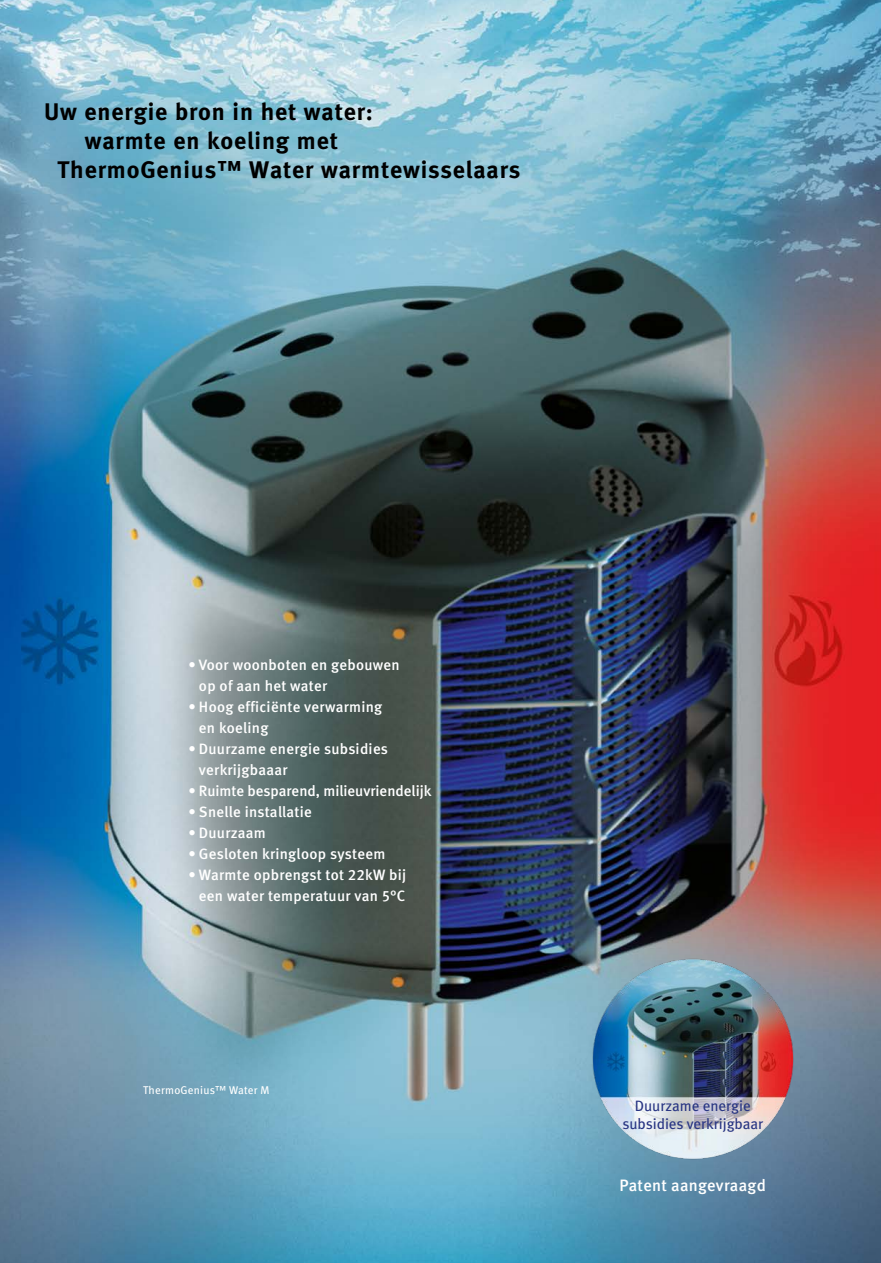
<style>
.page{position:relative;width:881px;height:1263px;background:#fff}
.page>*{position:absolute;margin:0;border:0;box-sizing:border-box;transform-origin:0 0}
.t1{font:24px "Meta Bold LF";letter-spacing:.035em;color:#000}
.t2{font:16.5px "Meta Medium LF";letter-spacing:.02em;color:#fff}
.t3{font:15px/21px "Meta Medium LF";letter-spacing:.02em;color:#fff}
.t4{font:15px/18px "Meta Book LF";color:#283583;text-align:center}
.t5{font:15px "Meta Medium LF";color:#fff}
.t6{font:11.25px "Meta Book LF";letter-spacing:.02em;color:#fff}
</style>
<div class="page">
<img style="left:0;top:0;width:880px;height:1263px">
<img style="left:590px;top:957px;width:205px;height:206px">
<h1 class="t1" style="left:44px;top:97px;width:330px">Uw energie bron in het water:</h1>
<h1 class="t1" style="left:85px;top:126px;width:254px">warmte en koeling met</h1>
<h1 class="t1" style="left:58px;top:155px;width:464px">ThermoGenius™ Water warmtewisselaars</h1>
<p class="t3" style="left:199px;top:654px;width:202px;text-indent:-11px">• Voor woonboten en gebouwen op of aan het water</p>
<p class="t3" style="left:199px;top:696px;width:185px;text-indent:-11px">• Hoog efficiënte verwarming en koeling</p>
<p class="t3" style="left:199px;top:738px;width:190px;text-indent:-11px">• Duurzame energie subsidies verkrijgbaaar</p>
<p class="t5" style="left:188px;top:782px;width:244px">• Ruimte besparend, milieuvriendelijk</p>
<p class="t3" style="left:188px;top:801px;width:125px">• Snelle installatie</p>
<p class="t3" style="left:188px;top:822px;width:79px">• Duurzaam</p>
<p class="t3" style="left:188px;top:843px;width:198px">• Gesloten kringloop systeem</p>
<p class="t3" style="left:188px;top:864px;width:219px;text-align:right">• Warmte opbrengst tot 22kW bij een water temperatuur van 5°C</p>
<p class="t6" style="left:143px;top:1084px;width:128px">ThermoGenius™ Water M</p>
<p class="t4" style="left:622px;top:1096px;width:142px">Duurzame energie subsidies verkrijgbaar</p>
<p class="t2" style="left:619px;top:1175px;width:148px">Patent aangevraagd</p>
</div>
